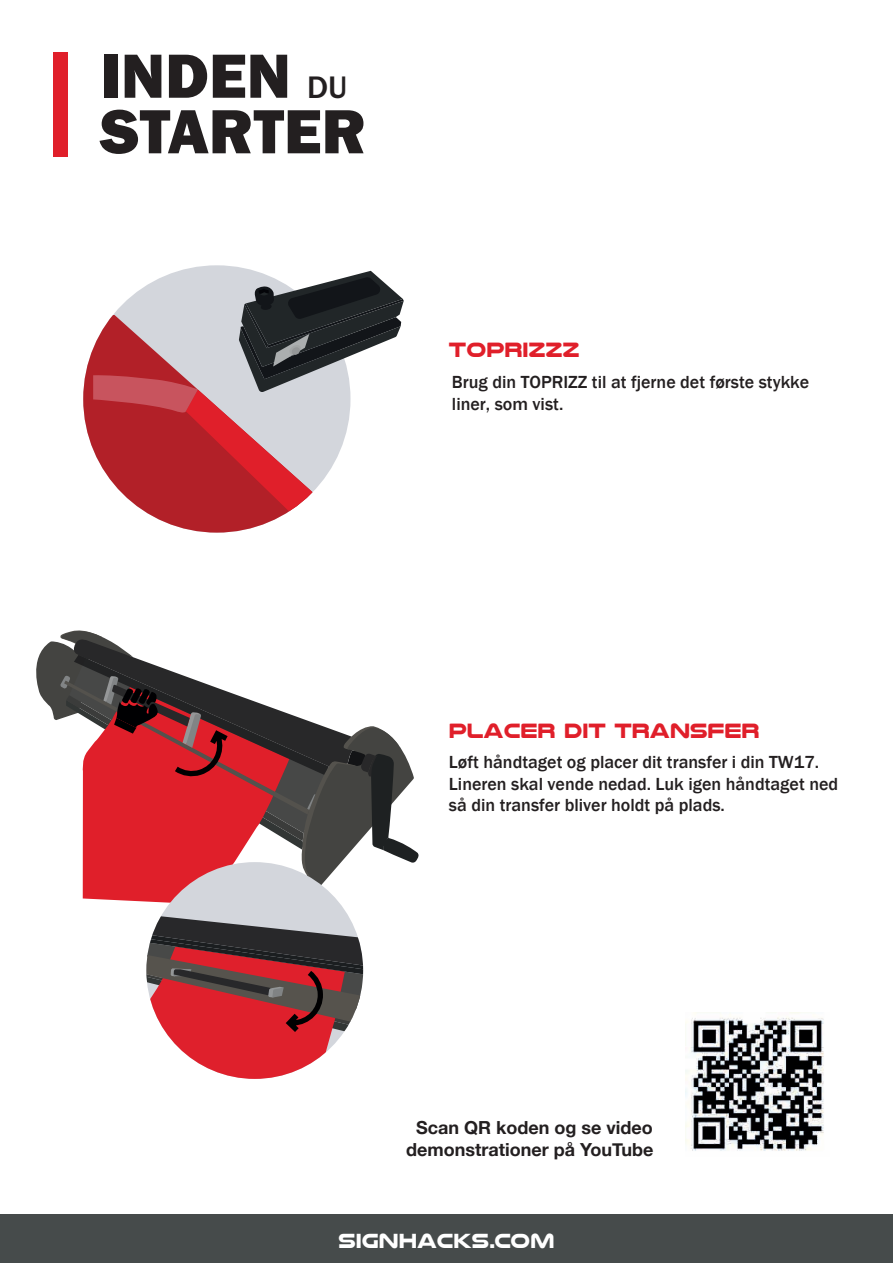
<style>
.page{position:relative;width:893px;height:1263px;background:#fff}
.page>*{position:absolute;margin:0;border:0;box-sizing:border-box;transform-origin:0 0}
.t1{font:64.5px/55.5px "Franklin Gothic URW Hea";color:#231f20}
.t2{font:700 21.45px "Nulshock Rg";color:#e01f2a}
.t3{font:700 21.15px "Nulshock Rg";color:#fff}
.t4{font:500 18px/21.6px "Franklin Gothic";color:#231f20}
.t5{font:700 18px/21.6px "Helvetica Neue";color:#231f20;text-align:center}
.s1{font-family:"Franklin Gothic URW";font-weight:500;font-size:32.25px}
</style>
<div class="page">
<div style="left:0;top:1214px;width:893px;height:49px;background:#464b4b"></div>
<svg style="left:83px;top:349px;width:195px;height:184px"></svg>
<svg style="left:93px;top:271px;width:311px;height:247px"></svg>
<svg style="left:36px;top:630px;width:383px;height:267px"></svg>
<div style="left:146px;top:862px;width:217px;height:217px;background:#d3d6dc;border-radius:50%"></div>
<svg style="left:146px;top:911px;width:217px;height:168px"></svg>
<img style="left:685px;top:1012px;width:139px;height:139px">
<div style="left:54px;top:52px;width:14px;height:104px;background:#e01f2a"></div>
<h1 class="t1" style="left:100px;top:47px;width:267px">INDEN <span class="s1">DU<br></span>STARTER</h1>
<p class="t2" style="left:449px;top:336px;width:132px">TOPRIZZZ</p>
<p class="t4" style="left:452px;top:371px;width:359px">Brug din TOPRIZZ til at fjerne det første stykke liner, som vist.</p>
<p class="t2" style="left:449px;top:718px;width:312px">PLACER DIT TRANSFER</p>
<p class="t4" style="left:449px;top:751px;width:391px">Løft håndtaget og placer dit transfer i din TW17.<br>Lineren skal vende nedad. Luk igen håndtaget ned så din transfer bliver holdt på plads.</p>
<p class="t5" style="left:406px;top:1118px;width:249px">Scan QR koden og se video demonstrationer på YouTube</p>
<p class="t3" style="left:339px;top:1228px;width:217px">SIGNHACKS.COM</p>
</div>
